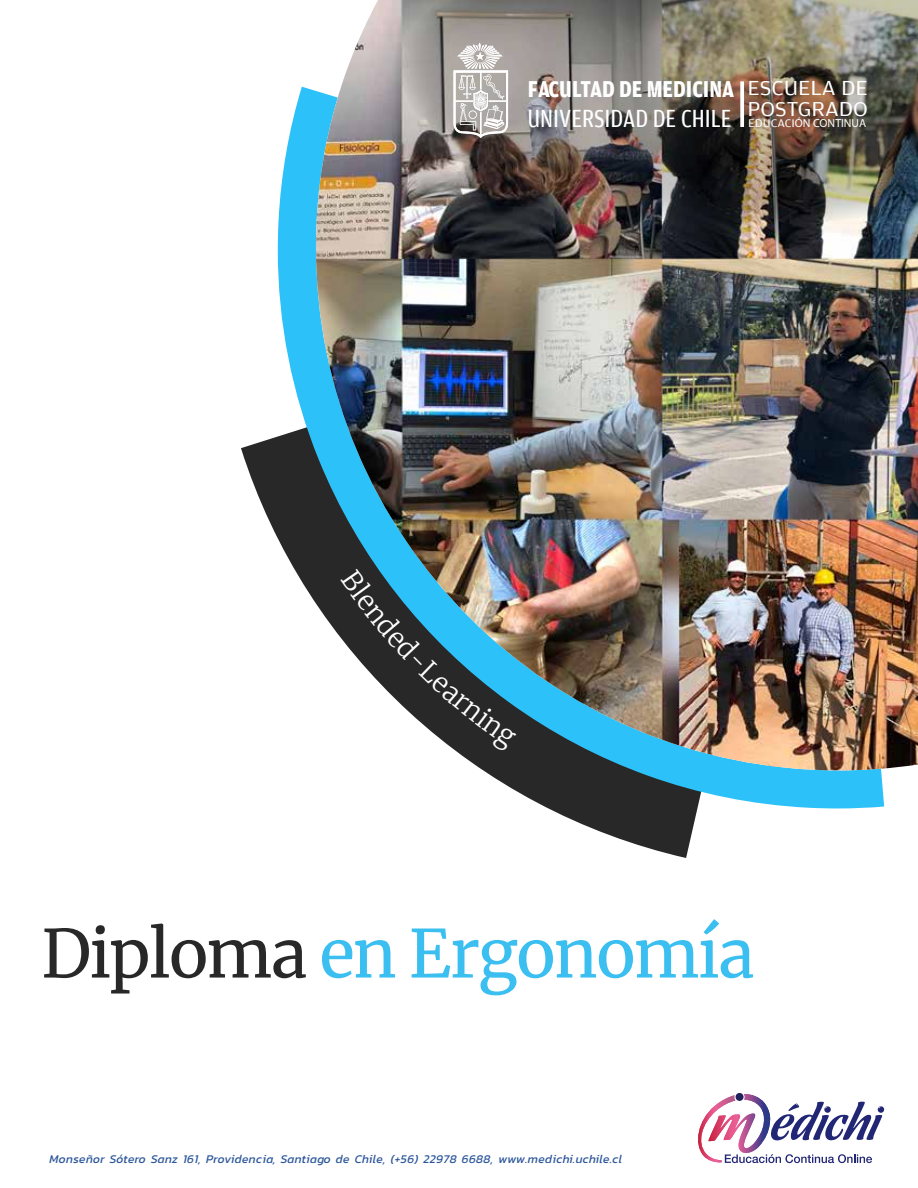
<style>
.page{position:relative;width:918px;height:1188px;background:#fff}
.page>*{position:absolute;margin:0;border:0;box-sizing:border-box;transform-origin:0 0}
.t1{font:66px "Merriweather";letter-spacing:-.03em;color:#3abff0}
.t2{font:26.1px "Amplitude Cond";color:#fff}
.t3{font:700 24.15px "Amplitude Cond";color:#fff}
.t4{font:21.45px "Amplitude Wide";color:#fff}
.t5{font:21.3px "Amplitude Wide";color:#fff}
.t6{font:italic 12px "Kanit";letter-spacing:.025em;color:#2c569a}
.t7{font:11.7px "Myriad Pro";color:#fff}
.s1{font-family:"Amplitude Wide"}
.s2{color:#282828}
</style>
<div class="page">
<div style="left:878px;top:1106px;width:6px;height:7px;background:#212675;border-radius:50%"></div>
<svg style="left:698px;top:1093px;width:184px;height:70px"></svg>
<svg style="left:241px;top:436px;width:457px;height:422px"></svg>
<svg style="left:278px;top:87px;width:606px;height:721px"></svg>
<img style="left:316px;top:0;width:602px;height:770px">
<img style="left:401px;top:0;width:517px;height:225px">
<svg style="left:454px;top:43px;width:54px;height:95px"></svg>
<svg style="left:740px;top:81px;width:4px;height:46px"></svg>
<svg style="left:340px;top:569px;width:176px;height:184px"></svg>
<h3 class="t3" style="left:528px;top:76px;width:208px">FACULTAD DE MEDICINA</h3>
<h2 class="t2" style="left:527px;top:104px;width:206px">UNIVERSIDAD DE CHILE</h2>
<h3 class="t4" style="left:748px;top:76px;width:122px">ESCUELA DE</h3>
<h3 class="t5" style="left:748px;top:97px;width:122px">POSTGRADO</h3>
<p class="t7" style="left:748px;top:116px;width:120px"><span class="s1">EDUCACI</span>ÓN CONTINUA</p>
<h1 class="t1" style="left:41px;top:908px;width:715px"><span class="s2">Diploma</span> en Ergonomía</h1>
<p class="t6" style="left:50px;top:1150px;width:574px">Monseñor Sótero Sanz 161, Providencia, Santiago de Chile, (+56) 22978 6688, www.medichi.uchile.cl</p>
</div>
